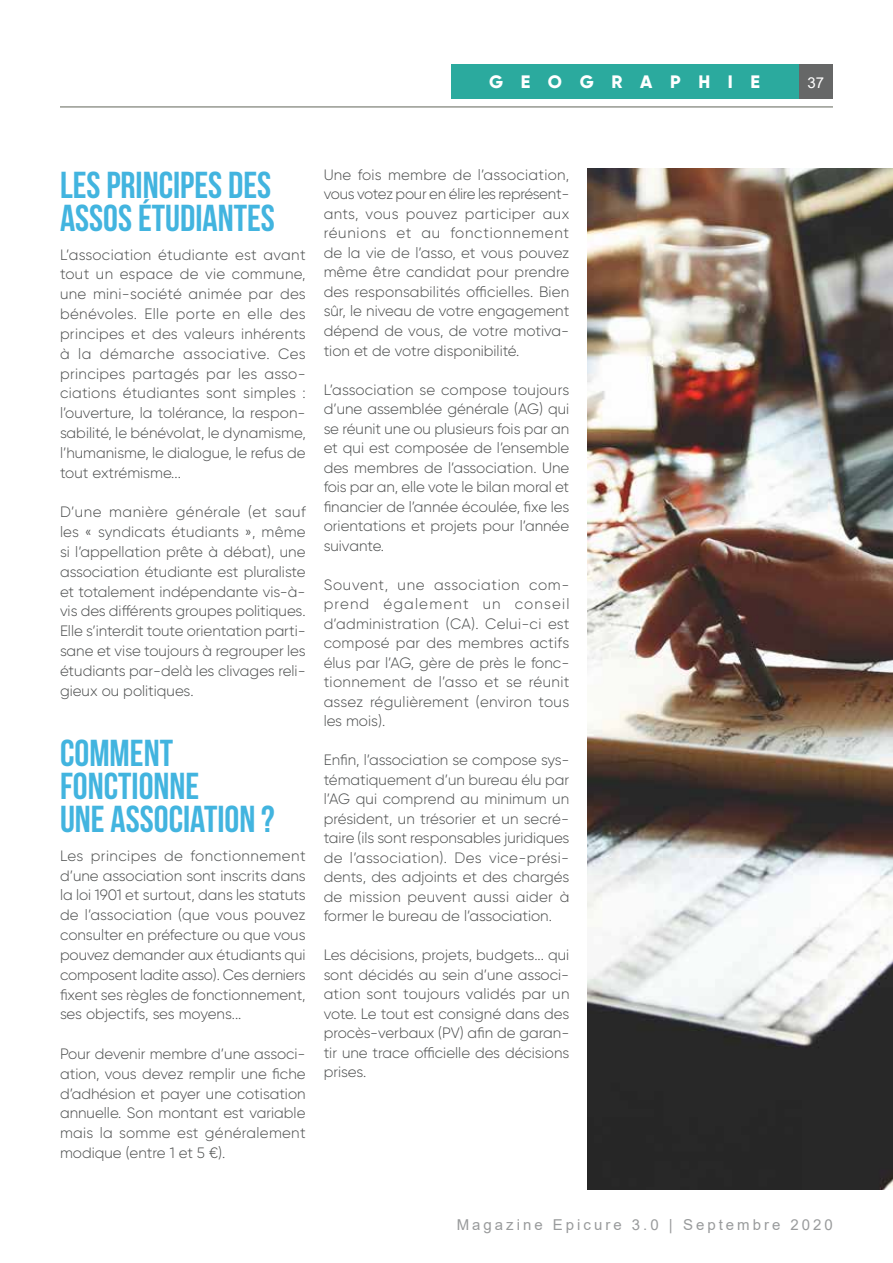
<style>
.page{position:relative;width:893px;height:1263px;background:#fff}
.page>*{position:absolute;margin:0;border:0;box-sizing:border-box;transform-origin:0 0}
.t1{font:37.5px/33.3px "Bebas Neue";color:#42b4df}
.t2{font:800 18px "Gilroy";letter-spacing:.98em;color:#fff}
.t3{font:300 15px/19.5px "Gilroy";color:#4b4d4d;text-align:justify}
.t4{font:15px "Arial";letter-spacing:.2em;color:#999b9c}
.t5{font:15px "Arial";color:#fff}
</style>
<div class="page">
<div style="left:798px;top:64px;width:35px;height:34px;background:#666767"></div>
<div style="left:451px;top:64px;width:347px;height:34px;background:#2baa9e"></div>
<hr style="left:60px;top:106px;width:773px;height:1px;background:#73776c">
<img style="left:587px;top:168px;width:306px;height:1021px">
<p class="t2" style="left:489px;top:71px;width:272px">GEOGRAPHIE</p>
<p class="t5" style="left:807px;top:72px;width:18px">37</p>
<h1 class="t1" style="left:60px;top:168px;width:216px">LES PRINCIPES DES<br>ASSOS ÉTUDIANTES</h1>
<p class="t3" style="left:60px;top:244px;width:247px">L’association étudiante est avant tout un espace de vie commune, une mini-société animée par des bénévoles. Elle porte en elle des principes et des valeurs inhérents à la démarche associative. Ces principes partagés par les asso&shy;ciations étudiantes sont simples : l’ouverture, la tolérance, la respon&shy;sabilité, le bénévolat, le dynamisme, l’humanisme, le dialogue, le refus de tout extrémisme...</p>
<p class="t3" style="left:60px;top:502px;width:247px">D’une manière générale (et sauf les « syndicats étudiants », même si l’appellation prête à débat), une association étudiante est pluraliste et totalement indépendante vis-à&shy;vis des différents groupes politiques.<br>Elle s’interdit toute orientation parti&shy;sane et vise toujours à regrouper les étudiants par-delà les clivages reli&shy;gieux ou politiques.</p>
<h1 class="t1" style="left:60px;top:736px;width:216px">COMMENT<br>FONCTIONNE<br>UNE ASSOCIATION ?</h1>
<p class="t3" style="left:60px;top:845px;width:247px">Les principes de fonctionnement d’une association sont inscrits dans la loi 1901 et surtout, dans les statuts de l’association (que vous pouvez consulter en préfecture ou que vous pouvez demander aux étudiants qui composent ladite asso). Ces derniers fixent ses règles de fonctionnement, ses objectifs, ses moyens...</p>
<p class="t3" style="left:60px;top:1044px;width:247px">Pour devenir membre d’une associ&shy;ation, vous devez remplir une fiche d’adhésion et payer une cotisation annuelle. Son montant est variable mais la somme est généralement modique (entre 1 et 5 €).</p>
<p class="t3" style="left:324px;top:165px;width:247px">Une fois membre de l’association, vous votez pour en élire les représent&shy;ants, vous pouvez participer aux réunions et au fonctionnement de la vie de l’asso, et vous pouvez même être candidat pour prendre des responsabilités officielles. Bien sûr, le niveau de votre engagement dépend de vous, de votre motiva&shy;tion et de votre disponibilité.</p>
<p class="t3" style="left:324px;top:379px;width:247px">L’association se compose toujours d’une assemblée générale (AG) qui se réunit une ou plusieurs fois par an et qui est composée de l’ensemble des membres de l’association. Une fois par an, elle vote le bilan moral et financier de l’année écoulée, fixe les orientations et projets pour l’année suivante.</p>
<p class="t3" style="left:324px;top:574px;width:247px">Souvent, une association com&shy;prend également un conseil d’administration (CA). Celui-ci est composé par des membres actifs élus par l’AG, gère de près le fonc&shy;tionnement de l’asso et se réunit assez régulièrement (environ tous les mois).</p>
<p class="t3" style="left:324px;top:750px;width:247px">Enfin, l’association se compose sys&shy;tématiquement d’un bureau élu par l’AG qui comprend au minimum un président, un trésorier et un secré&shy;taire (ils sont responsables juridiques de l’association). Des vice-prési&shy;dents, des adjoints et des chargés de mission peuvent aussi aider à former le bureau de l’association.</p>
<p class="t3" style="left:324px;top:945px;width:247px">Les décisions, projets, budgets... qui sont décidés au sein d’une associ&shy;ation sont toujours validés par un vote. Le tout est consigné dans des procès-verbaux (PV) afin de garan&shy;tir une trace officielle des décisions prises.</p>
<p class="t4" style="left:457px;top:1214px;width:378px">Magazine Epicure 3.0 | Septembre 2020</p>
</div>
